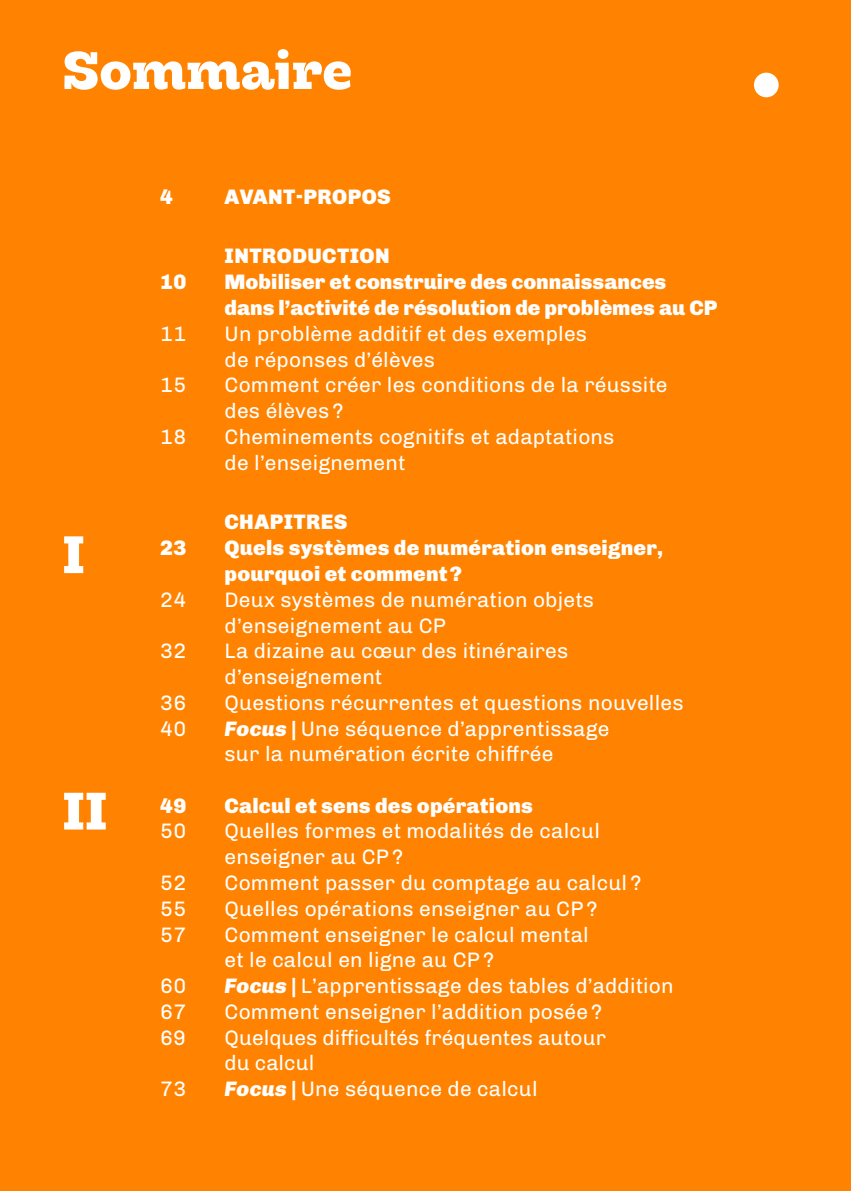
<style>
.page{position:relative;width:851px;height:1191px;background:#fff}
.page>*{position:absolute;margin:0;border:0;box-sizing:border-box;transform-origin:0 0}
.t1{font:800 52.5px "Hernandez Niu";color:#fff}
.t2{font:800 52.5px "Hernandez Niu W00";color:#fff}
.t3{font:21px/25.8px "Chivo";letter-spacing:.01em;color:#fff}
.t4{font:900 21px/25.8px "Chivo";letter-spacing:.01em;color:#fff}
.s1{font-weight:900;font-style:italic}
.s2{font-weight:900}
</style>
<div class="page">
<div style="left:0;top:0;width:850px;height:1191px;background:#ff8300"></div>
<div style="left:753px;top:73px;width:25px;height:24px;background:#fff;border-radius:50%"></div>
<h1 class="t1" style="left:62px;top:37px;width:291px">Sommaire</h1>
<p class="t4" style="left:160px;top:183px;width:14px">4</p>
<p class="t4" style="left:224px;top:183px;width:168px">AVANT-PROPOS</p>
<p class="t4" style="left:224px;top:242px;width:167px">INTRODUCTION</p>
<p class="t4" style="left:160px;top:268px;width:28px">10</p>
<p class="t4" style="left:224px;top:268px;width:494px">Mobiliser et construire des connaissances dans l’activité de résolution de problèmes au CP</p>
<p class="t3" style="left:160px;top:319px;width:28px">11</p>
<p class="t3" style="left:224px;top:319px;width:364px">Un problème additif et des exemples de réponses d’élèves</p>
<p class="t3" style="left:160px;top:371px;width:28px">15</p>
<p class="t3" style="left:224px;top:371px;width:444px">Comment créer les conditions de la réussite des élèves ?</p>
<p class="t3" style="left:160px;top:422px;width:28px">18</p>
<p class="t3" style="left:224px;top:422px;width:391px">Cheminements cognitifs et adaptations de l’enseignement</p>
<h1 class="t2" style="left:62px;top:521px;width:24px">I</h1>
<h1 class="t2" style="left:62px;top:778px;width:46px">II</h1>
<p class="t4" style="left:224px;top:508px;width:125px">CHAPITRES</p>
<p class="t4" style="left:160px;top:534px;width:28px">23</p>
<p class="t4" style="left:224px;top:534px;width:440px">Quels systèmes de numération enseigner, pourquoi et comment ?</p>
<p class="t3" style="left:160px;top:585px;width:28px">24</p>
<p class="t3" style="left:224px;top:585px;width:371px">Deux systèmes de numération objets d’enseignement au CP</p>
<p class="t3" style="left:160px;top:637px;width:28px">32</p>
<p class="t3" style="left:224px;top:637px;width:345px">La dizaine au cœur des itinéraires d’enseignement</p>
<p class="t3" style="left:160px;top:688px;width:28px">36</p>
<p class="t3" style="left:224px;top:688px;width:460px">Questions récurrentes et questions nouvelles</p>
<p class="t3" style="left:160px;top:714px;width:28px">40</p>
<p class="t3" style="left:224px;top:714px;width:386px"><span class="s1">Focus</span> <span class="s2">|</span> Une séquence d’apprentissage sur la numération écrite chiffrée</p>
<p class="t4" style="left:160px;top:791px;width:28px">49</p>
<p class="t4" style="left:224px;top:791px;width:310px">Calcul et sens des opérations</p>
<p class="t3" style="left:160px;top:817px;width:28px">50</p>
<p class="t3" style="left:224px;top:817px;width:377px">Quelles formes et modalités de calcul enseigner au CP ?</p>
<p class="t3" style="left:160px;top:868px;width:28px">52</p>
<p class="t3" style="left:224px;top:868px;width:418px">Comment passer du comptage au calcul ?</p>
<p class="t3" style="left:160px;top:894px;width:28px">55</p>
<p class="t3" style="left:224px;top:894px;width:374px">Quelles opérations enseigner au CP ?</p>
<p class="t3" style="left:160px;top:920px;width:28px">57</p>
<p class="t3" style="left:224px;top:920px;width:366px">Comment enseigner le calcul mental et le calcul en ligne au CP ?</p>
<p class="t3" style="left:160px;top:971px;width:28px">60</p>
<p class="t3" style="left:224px;top:971px;width:450px"><span class="s1">Focus</span> <span class="s2">|</span> L’apprentissage des tables d’addition</p>
<p class="t3" style="left:160px;top:997px;width:28px">67</p>
<p class="t3" style="left:224px;top:997px;width:379px">Comment enseigner l’addition posée ?</p>
<p class="t3" style="left:160px;top:1023px;width:27px">69</p>
<p class="t3" style="left:224px;top:1023px;width:383px">Quelques difficultés fréquentes autour du calcul</p>
<p class="t3" style="left:160px;top:1074px;width:28px">73</p>
<p class="t3" style="left:224px;top:1074px;width:314px"><span class="s1">Focus</span> <span class="s2">|</span> Une séquence de calcul</p>
</div>
